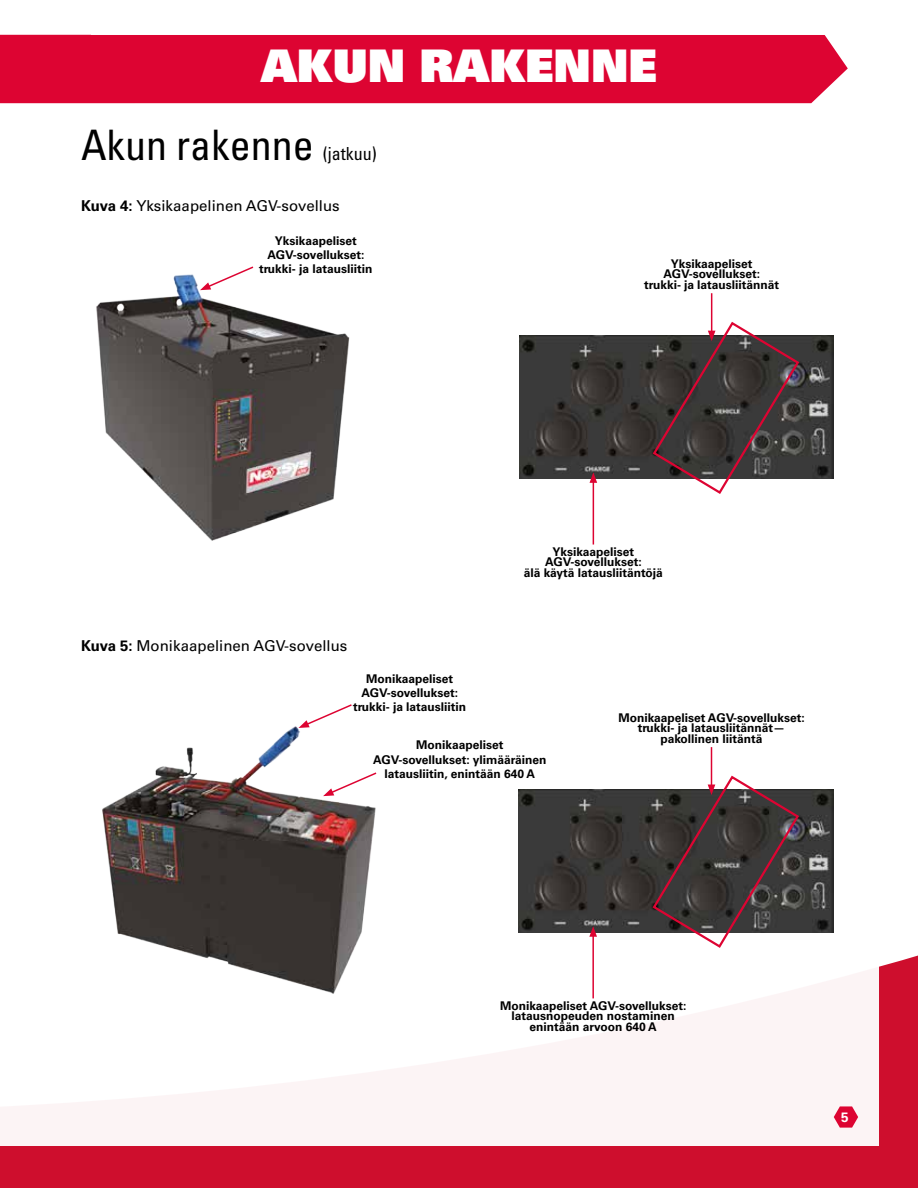
<style>
.page{position:relative;width:918px;height:1188px;background:#fff}
.page>*{position:absolute;margin:0;border:0;box-sizing:border-box;transform-origin:0 0}
.t1{font:45px "Univers LT Std X Black";color:#fff}
.t2{font:condensed 42px "Univers LT Std";color:#000}
.t3{font:condensed 18px "Univers LT Std";color:#000}
.t4{font:15px "Univers LT Std";color:#000}
.t5{font:700 13.5px "Univers LT Std";color:#fff}
.t6{font:700 12px/10.5px "Univers LT Std";color:#000;text-align:center}
.s1{font-weight:700}
</style>
<div class="page">
<div style="left:0;top:955px;width:918px;height:233px;background:#ce0e2d"></div>
<div style="left:0;top:857px;width:879px;height:289px;background:#fff"></div>
<div style="left:135px;top:35px;width:713px;height:68px;background:#dd0432"></div>
<div style="left:0;top:35px;width:135px;height:68px;background:#dd0432"></div>
<img style="left:96px;top:274px;width:254px;height:267px">
<img style="left:519px;top:336px;width:315px;height:142px">
<img style="left:102px;top:726px;width:274px;height:268px">
<svg style="left:200px;top:266px;width:55px;height:24px"></svg>
<hr style="left:593px;top:481px;width:1px;height:64px;background:#dd0432">
<svg style="left:590px;top:472px;width:7px;height:11px"></svg>
<hr style="left:711px;top:293px;width:1px;height:40px;background:#dd0432">
<svg style="left:651px;top:320px;width:150px;height:174px"></svg>
<img style="left:519px;top:789px;width:315px;height:143px">
<hr style="left:592px;top:934px;width:2px;height:64px;background:#dd0432">
<svg style="left:589px;top:926px;width:8px;height:11px"></svg>
<hr style="left:711px;top:747px;width:1px;height:40px;background:#dd0432">
<svg style="left:651px;top:774px;width:150px;height:174px"></svg>
<svg style="left:298px;top:704px;width:55px;height:24px"></svg>
<svg style="left:323px;top:771px;width:54px;height:25px"></svg>
<svg style="left:834px;top:1106px;width:24px;height:22px"></svg>
<h1 class="t1" style="left:261px;top:36px;width:397px">AKUN RAKENNE</h1>
<h2 class="t2" style="left:81px;top:118px;width:234px">Akun rakenne</h2>
<h3 class="t3" style="left:323px;top:142px;width:55px">(jatkuu)</h3>
<p class="t4" style="left:81px;top:197px;width:260px"><span class="s1">Kuva 4:</span> Yksikaapelinen AGV-sovellus</p>
<p class="t6" style="left:259px;top:234px;width:115px;line-height:14.2px">Yksikaapeliset<br>AGV-sovellukset: trukki- ja latausliitin</p>
<p class="t6" style="left:644px;top:259px;width:136px">Yksikaapeliset<br>AGV-sovellukset: trukki- ja latausliitännät</p>
<p class="t4" style="left:81px;top:637px;width:268px"><span class="s1">Kuva 5:</span> Monikaapelinen AGV-sovellus</p>
<p class="t6" style="left:524px;top:546px;width:140px">Yksikaapeliset<br>AGV-sovellukset:<br>älä käytä latausliitäntöjä</p>
<p class="t6" style="left:353px;top:671px;width:115px;line-height:14.2px">Monikaapeliset<br>AGV-sovellukset: trukki- ja latausliitin</p>
<p class="t6" style="left:373px;top:738px;width:175px;line-height:14.2px">Monikaapeliset<br>AGV-sovellukset: ylimääräinen latausliitin, enintään 640 A</p>
<p class="t6" style="left:618px;top:712px;width:188px">Monikaapeliset AGV-sovellukset: trukki- ja latausliitännät— pakollinen liitäntä</p>
<p class="t6" style="left:500px;top:1000px;width:188px">Monikaapeliset AGV-sovellukset: latausnopeuden nostaminen enintään arvoon 640 A</p>
<p class="t5" style="left:841px;top:1109px;width:9px">5</p>
</div>
